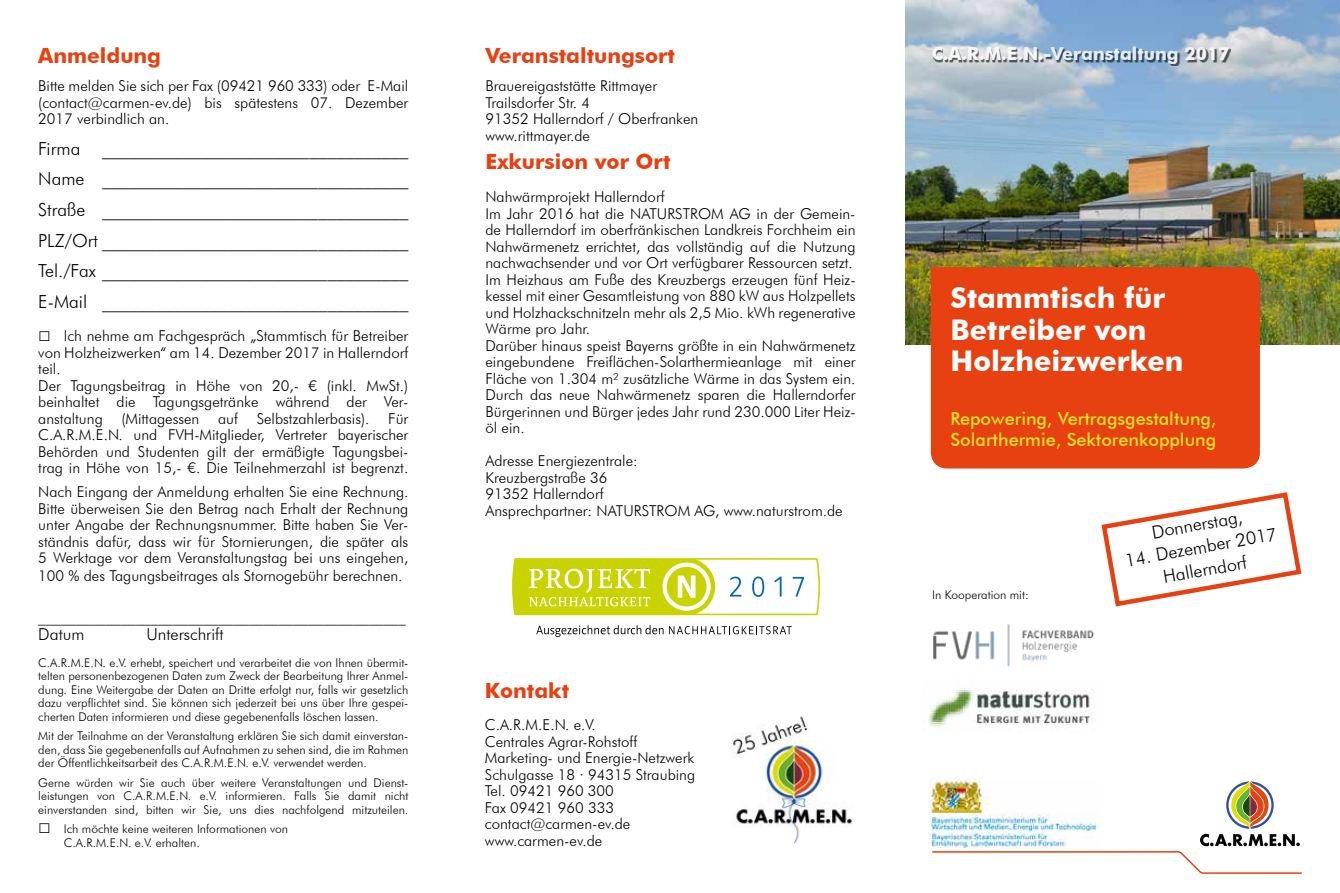
<style>
.page{position:relative;width:1340px;height:893px;background:#fff}
.page>*{position:absolute;margin:0;border:0;box-sizing:border-box;transform-origin:0 0}
.t1{font:700 28.5px/31.5px "Futura BT";color:#fff}
.t2{font:700 21px "Futura BT";color:#e74011}
.t3{font:300 18px/30.6px "Futura BT";color:#000;text-align:center}
.t4{font:500 18px/21.6px "Futura BT";color:#e8e221}
.t5{font:700 18px "Futura BT";color:#fff}
.t6{font:300 16.5px "Futura BT";color:#000}
.t7{font:300 15px/16.5px "Futura BT";color:#000}
.t8{font:300 12px/13.5px "Futura BT";color:#000;text-align:justify}
.s1{font-family:"Arial Narrow";font-weight:400;font-size:21px}
</style>
<div class="page">
<img style="left:905px;top:0;width:434px;height:344px">
<div style="left:933px;top:48px;width:297px;height:18px;background:#000;opacity:.75"></div>
<div style="left:930px;top:266px;width:330px;height:203px;background:#e74011"></div>
<svg style="left:1101px;top:492px;width:201px;height:114px"></svg>
<svg style="left:932px;top:781px;width:370px;height:93px"></svg>
<img style="left:928px;top:779px;width:169px;height:71px">
<img style="left:731px;top:716px;width:121px;height:128px">
<img style="left:933px;top:597px;width:186px;height:69px">
<img style="left:928px;top:688px;width:164px;height:39px">
<svg style="left:536px;top:625px;width:127px;height:12px"></svg>
<svg style="left:669px;top:626px;width:122px;height:8px"></svg>
<svg style="left:512px;top:558px;width:308px;height:57px"></svg>
<h2 class="t2" style="left:38px;top:43px;width:124px">Anmeldung</h2>
<p class="t7" style="left:38px;top:78px;width:371px;text-align:justify">Bitte melden Sie sich per Fax (09421 960 333) oder E-Mail (contact@carmen-ev.de) bis spätestens 07. Dezember 2017 verbindlich an.</p>
<p class="t3" style="left:38px;top:133px;width:371px;text-align:justify">Firma __________________________________ Name __________________________________ Straße __________________________________ PLZ/Ort __________________________________ Tel./Fax __________________________________ E-Mail __________________________________</p>
<p class="t7" style="left:38px;top:327px;width:371px"><span class="s1">□</span> Ich nehme am Fachgespräch „Stammtisch für Betreiber von Holzheizwerken“ am 14. Dezember 2017 in Hallerndorf teil.<br>Der Tagungsbeitrag in Höhe von 20,- € (inkl. MwSt.) beinhaltet die Tagungsgetränke während der Ver&shy;anstaltung (Mittagessen auf Selbstzahlerbasis). Für C.A.R.M.E.N. und FVH-Mitglieder, Vertreter bayerischer Behörden und Studenten gilt der ermäßigte Tagungsbei&shy;trag in Höhe von 15,- €. Die Teilnehmerzahl ist begrenzt.</p>
<p class="t7" style="left:38px;top:483px;width:371px;text-align:justify">Nach Eingang der Anmeldung erhalten Sie eine Rechnung.<br>Bitte überweisen Sie den Betrag nach Erhalt der Rechnung unter Angabe der Rechnungsnummer. Bitte haben Sie Ver&shy;ständnis dafür, dass wir für Stornierungen, die später als 5 Werktage vor dem Veranstaltungstag bei uns eingehen,</p>
<p class="t7" style="left:38px;top:567px;width:366px">100 % des Tagungsbeitrages als Stornogebühr berechnen.</p>
<p class="t7" style="left:38px;top:608px;width:369px">_________________________________________________</p>
<p class="t6" style="left:38px;top:624px;width:48px">Datum</p>
<p class="t6" style="left:146px;top:624px;width:79px">Unterschrift</p>
<p class="t8" style="left:38px;top:655px;width:371px">C.A.R.M.E.N. e.V. erhebt, speichert und verarbeitet die von Ihnen übermit&shy;telten personenbezogenen Daten zum Zweck der Bearbeitung Ihrer Anmel&shy;dung. Eine Weitergabe der Daten an Dritte erfolgt nur, falls wir gesetzlich dazu verpflichtet sind. Sie können sich jederzeit bei uns über Ihre gespei&shy;cherten Daten informieren und diese gegebenenfalls löschen lassen.</p>
<p class="t8" style="left:38px;top:729px;width:371px">Mit der Teilnahme an der Veranstaltung erklären Sie sich damit einverstan&shy;den, dass Sie gegebenenfalls auf Aufnahmen zu sehen sind, die im Rahmen der Öffentlichkeitsarbeit des C.A.R.M.E.N. e.V. verwendet werden.</p>
<p class="t8" style="left:38px;top:775px;width:371px">Gerne würden wir Sie auch über weitere Veranstaltungen und Dienst&shy;leistungen von C.A.R.M.E.N. e.V. informieren. Falls Sie damit nicht einverstanden sind, bitten wir Sie, uns dies nachfolgend mitzuteilen.</p>
<p class="t8" style="left:64px;top:822px;width:226px;text-indent:-26px"><span class="s1">□</span> Ich möchte keine weiteren Informationen von<br>C.A.R.M.E.N. e.V. erhalten.</p>
<h2 class="t2" style="left:485px;top:42px;width:191px">Veranstaltungsort</h2>
<p class="t7" style="left:485px;top:77px;width:214px">Brauereigaststätte Rittmayer<br>Trailsdorfer Str. 4<br>91352 Hallerndorf / Oberfranken www.rittmayer.de</p>
<h2 class="t2" style="left:485px;top:149px;width:186px">Exkursion vor Ort</h2>
<p class="t7" style="left:485px;top:188px;width:371px">Nahwärmprojekt Hallerndorf<br>Im Jahr 2016 hat die NATURSTROM AG in der Gemein&shy;de Hallerndorf im oberfränkischen Landkreis Forchheim ein Nahwärmenetz errichtet, das vollständig auf die Nutzung nachwachsender und vor Ort verfügbarer Ressourcen setzt.<br>Im Heizhaus am Fuße des Kreuzbergs erzeugen fünf Heiz&shy;kessel mit einer Gesamtleistung von 880 kW aus Holzpellets und Holzhackschnitzeln mehr als 2,5 Mio. kWh regenerative Wärme pro Jahr.<br>Darüber hinaus speist Bayerns größte in ein Nahwärmenetz eingebundene Freiflächen-Solarthermieanlage mit einer Fläche von 1.304 m² zusätzliche Wärme in das System ein.<br>Durch das neue Nahwärmenetz sparen die Hallerndorfer Bürgerinnen und Bürger jedes Jahr rund 230.000 Liter Heiz&shy;öl ein.</p>
<p class="t7" style="left:485px;top:452px;width:359px">Adresse Energiezentrale:<br>Kreuzbergstraße 36<br>91352 Hallerndorf<br>Ansprechpartner: NATURSTROM AG, www.naturstrom.de</p>
<h2 class="t2" style="left:485px;top:677px;width:86px">Kontakt</h2>
<p class="t7" style="left:485px;top:717px;width:212px">C.A.R.M.E.N. e.V.<br>Centrales Agrar-Rohstoff<br>Marketing- und Energie-Netzwerk<br>Schulgasse 18 · 94315 Straubing<br>Tel. 09421 960 300<br>Fax 09421 960 333 contact@carmen-ev.de www.carmen-ev.de</p>
<p class="t5" style="left:931px;top:43px;width:299px">C.A.R.M.E.N.-Veranstaltung 2017</p>
<h1 class="t1" style="left:950px;top:282px;width:234px">Stammtisch für<br>Betreiber von<br>Holzheizwerken</h1>
<p class="t4" style="left:950px;top:407px;width:267px">Repowering, Vertragsgestaltung,<br>Solarthermie, Sektorenkopplung</p>
<p class="t8" style="left:932px;top:588px;width:98px">In Kooperation mit:</p>
<p class="t3" style="left:1149px;top:517px;width:93px;rotate:-10deg">Donnerstag,</p>
<p class="t3" style="left:1123px;top:549px;width:155px;line-height:23px;rotate:-10deg">14. Dezember 2017<br>Hallerndorf</p>
</div>
